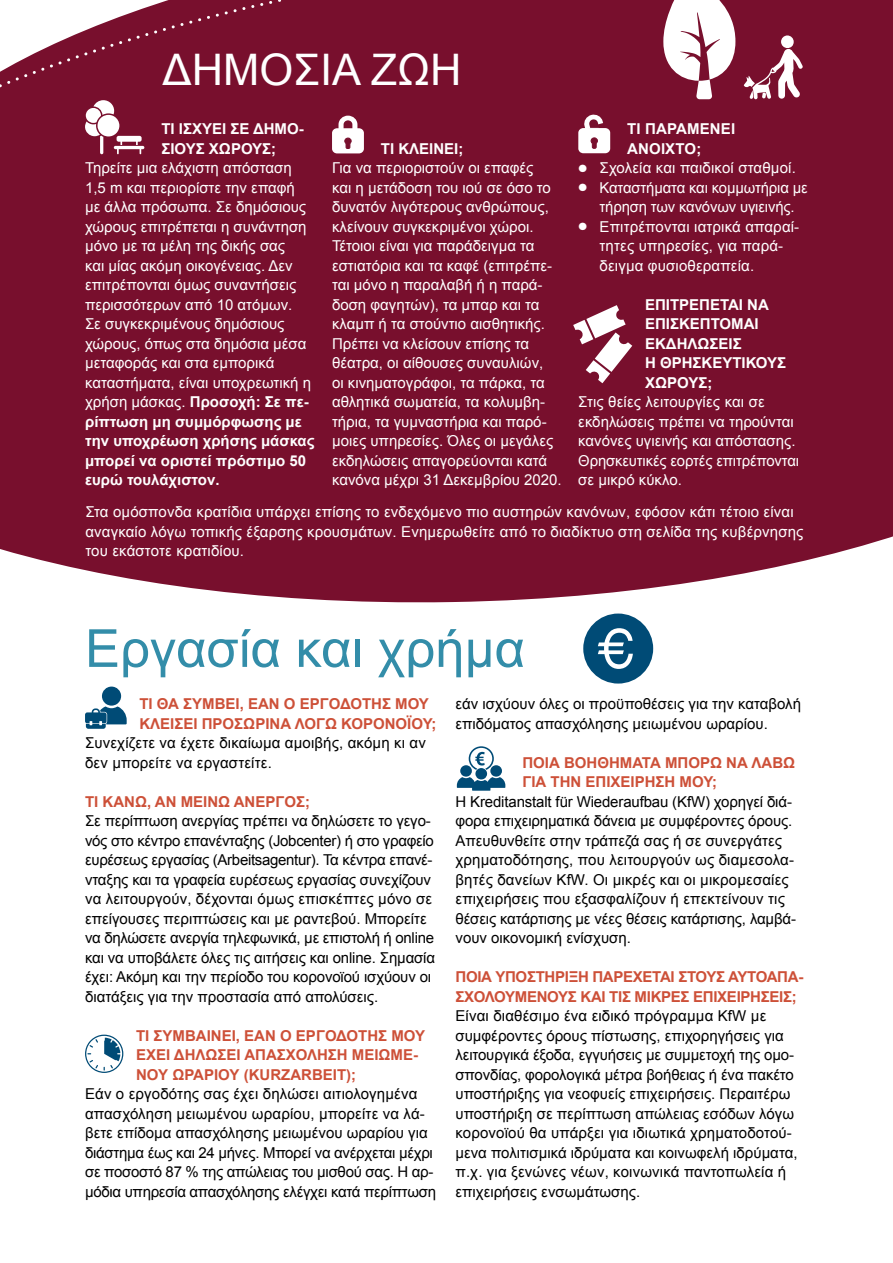
<style>
.page{position:relative;width:893px;height:1263px;background:#fff}
.page>*{position:absolute;margin:0;border:0;box-sizing:border-box;transform-origin:0 0}
.H1-gross{font:52.5px "Arial";color:#338da9}
.H1-gross-2{font:43.5px "Arial";color:#fff}
.Fliesstext{font:15px/19.5px "Arial";color:#fff}
.Fliesstext-2{font:15px/19.5px "Arial";color:#000}
.Fliesstext-3{font:15px/19.5px "Arial";letter-spacing:-.02em;color:#000}
.H2-Orange{font:700 15px/19.5px "Arial";color:#cd5038}
.H2-Orange-2{font:700 15px/19.5px "Arial";color:#fff}
.H2-Orange-3{font:700 15px/19.5px "Arial";letter-spacing:-.02em;color:#cd5038}
.s1{font-weight:700}
.s2{font-family:"Alber New";font-size:10.5px}
</style>
<div class="page">
<div style="left:0;top:62px;width:893px;height:541px;background:#780f2d"></div>
<div style="left:343px;top:0;width:550px;height:116px;background:#780f2d"></div>
<div style="left:0;top:0;width:337px;height:386px;background:#780f2d"></div>
<svg style="left:663px;top:0;width:72px;height:99px"></svg>
<svg style="left:583px;top:613px;width:70px;height:70px"></svg>
<div style="left:781px;top:35px;width:13px;height:13px;background:#fff;border-radius:50%"></div>
<svg style="left:744px;top:49px;width:59px;height:50px"></svg>
<svg style="left:85px;top:687px;width:42px;height:42px"></svg>
<svg style="left:457px;top:746px;width:48px;height:45px"></svg>
<svg style="left:85px;top:1035px;width:38px;height:38px"></svg>
<svg style="left:85px;top:100px;width:59px;height:54px"></svg>
<svg style="left:573px;top:305px;width:59px;height:78px"></svg>
<svg style="left:332px;top:116px;width:32px;height:37px"></svg>
<svg style="left:578px;top:114px;width:32px;height:39px"></svg>
<h1 class="H1-gross-2" style="left:163px;top:41px;width:266px">ΔΗΜΌΣΙΑ ΖΩΉ</h1>
<h2 class="H2-Orange-2" style="left:161px;top:120px;width:144px">ΤΙ ΙΣΧΎΕΙ ΣΕ ΔΗΜΌ-<br>ΣΙΟΥΣ ΧΏΡΟΥΣ;</h2>
<p class="Fliesstext" style="left:85px;top:158px;width:231px">Τηρείτε μια ελάχιστη απόσταση<br>1,5 m και περιορίστε την επαφή<br>με άλλα πρόσωπα. Σε δημόσιους χώρους επιτρέπεται η συνάντηση μόνο με τα μέλη της δικής σας<br>και μίας ακόμη οικογένειας. Δεν επιτρέπονται όμως συναντήσεις περισσότερων από 10 ατόμων.<br>Σε συγκεκριμένους δημόσιους χώρους, όπως στα δημόσια μέσα μεταφοράς και στα εμπορικά καταστήματα, είναι υποχρεωτική η χρήση μάσκας. <span class="s1">Προσοχή: Σε πε&shy;ρίπτωση μη συμμόρφωσης με την υποχρέωση χρήσης μάσκας μπορεί να οριστεί πρόστιμο 50 ευρώ τουλάχιστον.</span></p>
<h2 class="H2-Orange-2" style="left:381px;top:139px;width:84px">ΤΙ ΚΛΕΊΝΕΙ;</h2>
<p class="Fliesstext" style="left:332px;top:158px;width:231px">Για να περιοριστούν οι επαφές<br>και η μετάδοση του ιού σε όσο το δυνατόν λιγότερους ανθρώπους, κλείνουν συγκεκριμένοι χώροι.<br>Τέτοιοι είναι για παράδειγμα τα εστιατόρια και τα καφέ (επιτρέπε&shy;ται μόνο η παραλαβή ή η παρά&shy;δοση φαγητών), τα μπαρ και τα κλαμπ ή τα στούντιο αισθητικής.<br>Πρέπει να κλείσουν επίσης τα θέατρα, οι αίθουσες συναυλιών,<br>οι κινηματογράφοι, τα πάρκα, τα αθλητικά σωματεία, τα κολυμβη&shy;τήρια, τα γυμναστήρια και παρό&shy;μοιες υπηρεσίες. Όλες οι μεγάλες εκδηλώσεις απαγορεύονται κατά κανόνα μέχρι 31 Δεκεμβρίου 2020.</p>
<h2 class="H2-Orange-2" style="left:627px;top:120px;width:110px">ΤΙ ΠΑΡΑΜΈΝΕΙ<br>ΑΝΟΙΧΤΌ;</h2>
<p class="Fliesstext" style="left:578px;top:158px;width:219px"><span class="s2">●</span> Σχολεία και παιδικοί σταθμοί.</p>
<p class="Fliesstext" style="left:578px;top:178px;width:231px;text-align:center"><span class="s2">●</span> Καταστήματα και κομμωτήρια με τήρηση των κανόνων υγιεινής.</p>
<p class="Fliesstext" style="left:600px;top:217px;width:201px;text-indent:-21px"><span class="s2">●</span> Επιτρέπονται ιατρικά απαραί&shy;τητες υπηρεσίες, για παρά&shy;δειγμα φυσιοθεραπεία.</p>
<h2 class="H2-Orange-2" style="left:645px;top:295px;width:143px">ΕΠΙΤΡΈΠΕΤΑΙ ΝΑ<br>ΕΠΙΣΚΈΠΤΟΜΑΙ<br>ΕΚΔΗΛΏΣΕΙΣ<br>Ή ΘΡΗΣΚΕΥΤΙΚΟΎΣ<br>ΧΏΡΟΥΣ;</h2>
<p class="Fliesstext" style="left:578px;top:392px;width:222px">Στις θείες λειτουργίες και σε εκδηλώσεις πρέπει να τηρούνται κανόνες υγιεινής και απόστασης.<br>Θρησκευτικές εορτές επιτρέπονται σε μικρό κύκλο.</p>
<p class="Fliesstext" style="left:85px;top:502px;width:719px">Στα ομόσπονδα κρατίδια υπάρχει επίσης το ενδεχόμενο πιο αυστηρών κανόνων, εφόσον κάτι τέτοιο είναι αναγκαίο λόγω τοπικής έξαρσης κρουσμάτων. Ενημερωθείτε από το διαδίκτυο στη σελίδα της κυβέρνησης του εκάστοτε κρατιδίου.</p>
<h1 class="H1-gross" style="left:85px;top:614px;width:441px">Εργασία και χρήμα</h1>
<h2 class="H2-Orange" style="left:139px;top:695px;width:299px">ΤΙ ΘΑ ΣΥΜΒΕΊ, ΕΆΝ Ο ΕΡΓΟΔΌΤΗΣ ΜΟΥ<br>ΚΛΕΊΣΕΙ ΠΡΟΣΩΡΙΝΆ ΛΌΓΩ ΚΟΡΟΝΟΪΟΎ;</h2>
<p class="Fliesstext-2" style="left:85px;top:733px;width:342px">Συνεχίζετε να έχετε δικαίωμα αμοιβής, ακόμη κι αν δεν μπορείτε να εργαστείτε.</p>
<h2 class="H2-Orange" style="left:85px;top:792px;width:227px">ΤΙ ΚΆΝΩ, ΑΝ ΜΕΊΝΩ ΆΝΕΡΓΟΣ;</h2>
<p class="Fliesstext-2" style="left:85px;top:811px;width:352px">Σε περίπτωση ανεργίας πρέπει να δηλώσετε το γεγο&shy;νός στο κέντρο επανένταξης (Jobcenter) ή στο γραφείο ευρέσεως εργασίας (Arbeitsagentur). Τα κέντρα επανέ&shy;νταξης και τα γραφεία ευρέσεως εργασίας συνεχίζουν να λειτουργούν, δέχονται όμως επισκέπτες μόνο σε επείγουσες περιπτώσεις και με ραντεβού. Μπορείτε να δηλώσετε ανεργία τηλεφωνικά, με επιστολή ή online και να υποβάλετε όλες τις αιτήσεις και online. Σημασία έχει: Ακόμη και την περίοδο του κορονοϊού ισχύουν οι διατάξεις για την προστασία από απολύσεις.</p>
<h2 class="H2-Orange" style="left:136px;top:1026px;width:291px">ΤΙ ΣΥΜΒΑΊΝΕΙ, ΕΆΝ Ο ΕΡΓΟΔΌΤΗΣ ΜΟΥ<br>ΈΧΕΙ ΔΗΛΏΣΕΙ ΑΠΑΣΧΌΛΗΣΗ ΜΕΙΩΜΈ-<br>ΝΟΥ ΩΡΑΡΊΟΥ (KURZARBEIT);</h2>
<p class="Fliesstext-3" style="left:85px;top:1084px;width:353px">Εάν ο εργοδότης σας έχει δηλώσει αιτιολογημένα απασχόληση μειωμένου ωραρίου, μπορείτε να λά&shy;βετε επίδομα απασχόλησης μειωμένου ωραρίου για διάστημα έως και 24 μήνες. Μπορεί να ανέρχεται μέχρι σε ποσοστό 87 % της απώλειας του μισθού σας. Η αρ&shy;μόδια υπηρεσία απασχόλησης ελέγχει κατά περίπτωση</p>
<p class="Fliesstext-2" style="left:455px;top:694px;width:347px">εάν ισχύουν όλες οι προϋποθέσεις για την καταβολή επιδόματος απασχόλησης μειωμένου ωραρίου.</p>
<h2 class="H2-Orange" style="left:522px;top:753px;width:273px">ΠΟΙΑ ΒΟΗΘΉΜΑΤΑ ΜΠΟΡΏ ΝΑ ΛΆΒΩ<br>ΓΙΑ ΤΗΝ ΕΠΙΧΕΊΡΗΣΉ ΜΟΥ;</h2>
<p class="Fliesstext-2" style="left:455px;top:792px;width:342px">Η Kreditanstalt für Wiederaufbau (KfW) χορηγεί διά&shy;φορα επιχειρηματικά δάνεια με συμφέροντες όρους.<br>Απευθυνθείτε στην τράπεζά σας ή σε συνεργάτες χρηματοδότησης, που λειτουργούν ως διαμεσολα&shy;βητές δανείων KfW. Οι μικρές και οι μικρομεσαίες επιχειρήσεις που εξασφαλίζουν ή επεκτείνουν τις θέσεις κατάρτισης με νέες θέσεις κατάρτισης, λαμβά&shy;νουν οικονομική ενίσχυση.</p>
<h2 class="H2-Orange-3" style="left:455px;top:968px;width:349px">ΠΟΙΑ ΥΠΟΣΤΉΡΙΞΗ ΠΑΡΈΧΕΤΑΙ ΣΤΟΥΣ ΑΥΤΟΑΠΑ-<br>ΣΧΟΛΟΎΜΕΝΟΥΣ ΚΑΙ ΤΙΣ ΜΙΚΡΈΣ ΕΠΙΧΕΙΡΉΣΕΙΣ;</h2>
<p class="Fliesstext-2" style="left:455px;top:1006px;width:344px">Είναι διαθέσιμο ένα ειδικό πρόγραμμα KfW με συμφέροντες όρους πίστωσης, επιχορηγήσεις για λειτουργικά έξοδα, εγγυήσεις με συμμετοχή της ομο&shy;σπονδίας, φορολογικά μέτρα βοήθειας ή ένα πακέτο υποστήριξης για νεοφυείς επιχειρήσεις. Περαιτέρω υποστήριξη σε περίπτωση απώλειας εσόδων λόγω κορονοϊού θα υπάρξει για ιδιωτικά χρηματοδοτού&shy;μενα πολιτισμικά ιδρύματα και κοινωφελή ιδρύματα, π.χ. για ξενώνες νέων, κοινωνικά παντοπωλεία ή επιχειρήσεις ενσωμάτωσης.</p>
</div>
